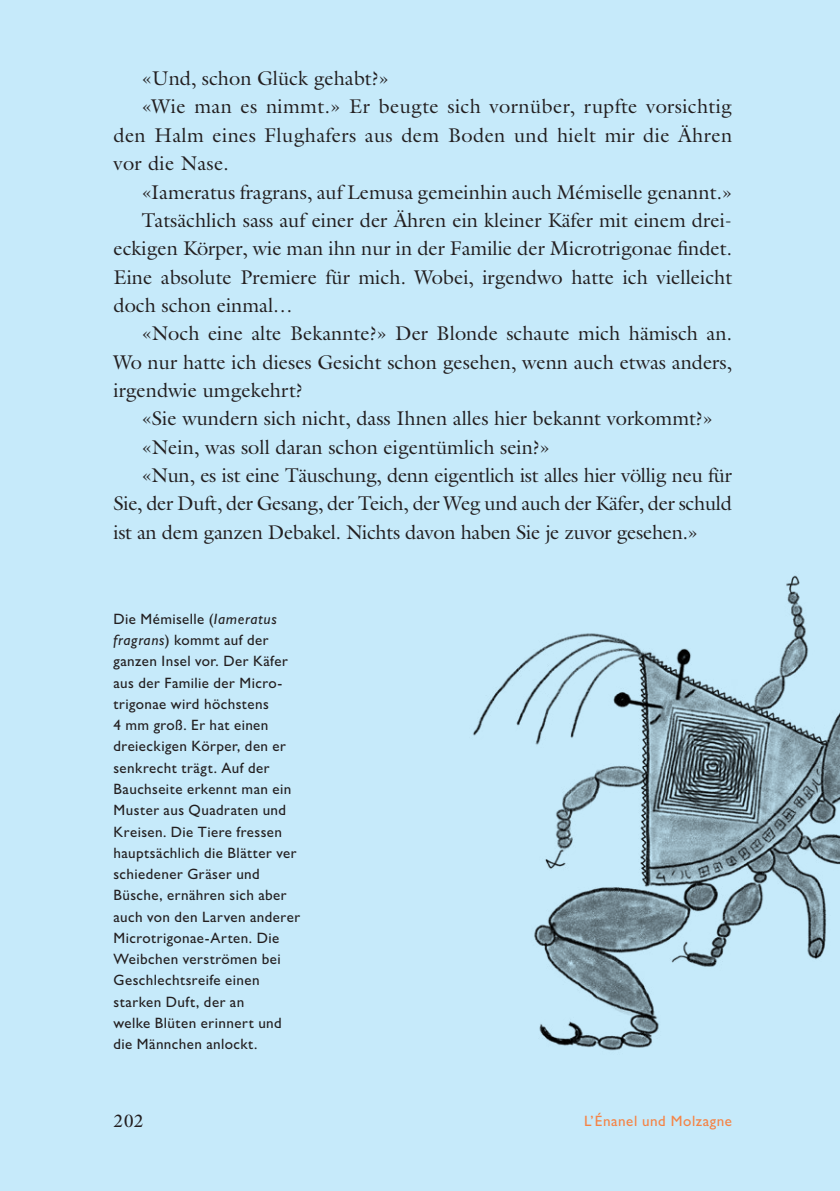
<style>
.page{position:relative;width:840px;height:1191px;background:#fff}
.page>*{position:absolute;margin:0;border:0;box-sizing:border-box;transform-origin:0 0}
.Lauftext{font:20px/28.4px "Galliard Pro";color:#231f20;text-align:justify}
.t1{font:18px "Galliard Pro";color:#231f20}
.Bildlegende{font:500 15px/21.2px "Gill Sans Nova";letter-spacing:.03em;color:#231f20}
.t2{font:500 15px "Gill Sans Nova";letter-spacing:.04em;color:#f58345}
.s1{font-style:italic}
</style>
<div class="page">
<div style="left:0;top:0;width:839px;height:1191px;background:#c6eafa"></div>
<img style="left:473px;top:575px;width:366px;height:476px">
<p class="Lauftext" style="left:142px;top:64px;width:248px">«Und, schon Glück gehabt?»</p>
<p class="Lauftext" style="left:113px;top:92px;width:620px;text-indent:28px">«Wie man es nimmt.» Er beugte sich vornüber, rupfte vorsichtig den Halm eines Flughafers aus dem Boden und hielt mir die Ähren vor die Nase.</p>
<p class="Lauftext" style="left:142px;top:177px;width:591px">«Iameratus fragrans, auf Lemusa gemeinhin auch Mémiselle genannt.»</p>
<p class="Lauftext" style="left:113px;top:205px;width:619px;text-indent:28px">Tatsächlich sass auf einer der Ähren ein kleiner Käfer mit einem drei&shy;eckigen Körper, wie man ihn nur in der Familie der Microtrigonae findet.<br>Eine absolute Premiere für mich. Wobei, irgendwo hatte ich vielleicht doch schon einmal…</p>
<p class="Lauftext" style="left:113px;top:319px;width:619px;text-indent:28px">«Noch eine alte Bekannte?» Der Blonde schaute mich hämisch an.<br>Wo nur hatte ich dieses Gesicht schon gesehen, wenn auch etwas anders, irgendwie umgekehrt?</p>
<p class="Lauftext" style="left:142px;top:404px;width:572px">«Sie wundern sich nicht, dass Ihnen alles hier bekannt vorkommt?»</p>
<p class="Lauftext" style="left:142px;top:432px;width:409px">«Nein, was soll daran schon eigentümlich sein?»</p>
<p class="Lauftext" style="left:113px;top:460px;width:619px;text-indent:28px">«Nun, es ist eine Täuschung, denn eigentlich ist alles hier völlig neu für Sie, der Duft, der Gesang, der Teich, der Weg und auch der Käfer, der schuld ist an dem ganzen Debakel. Nichts davon haben Sie je zuvor gesehen.»</p>
<p class="Bildlegende" style="left:113px;top:608px;width:188px">Die Mémiselle (<span class="s1">Iameratus fragrans</span>) kommt auf der ganzen Insel vor. Der Käfer aus der Familie der Micro&shy;trigonae wird höchstens<br>4 mm groß. Er hat einen dreieckigen Körper, den er senkrecht trägt. Auf der<br>Bauchseite erkennt man ein<br>Muster aus Quadraten und<br>Kreisen. Die Tiere fressen hauptsächlich die Blätter ver schiedener Gräser und<br>Büsche, ernähren sich aber auch von den Larven anderer<br>Microtrigonae-Arten. Die<br>Weibchen verströmen bei<br>Geschlechtsreife einen starken Duft, der an<br>welke Blüten erinnert und die Männchen anlockt.</p>
<p class="t1" style="left:113px;top:1108px;width:32px">202</p>
<p class="t2" style="left:583px;top:1111px;width:149px">L’Énanel und Molzagne</p>
</div>
